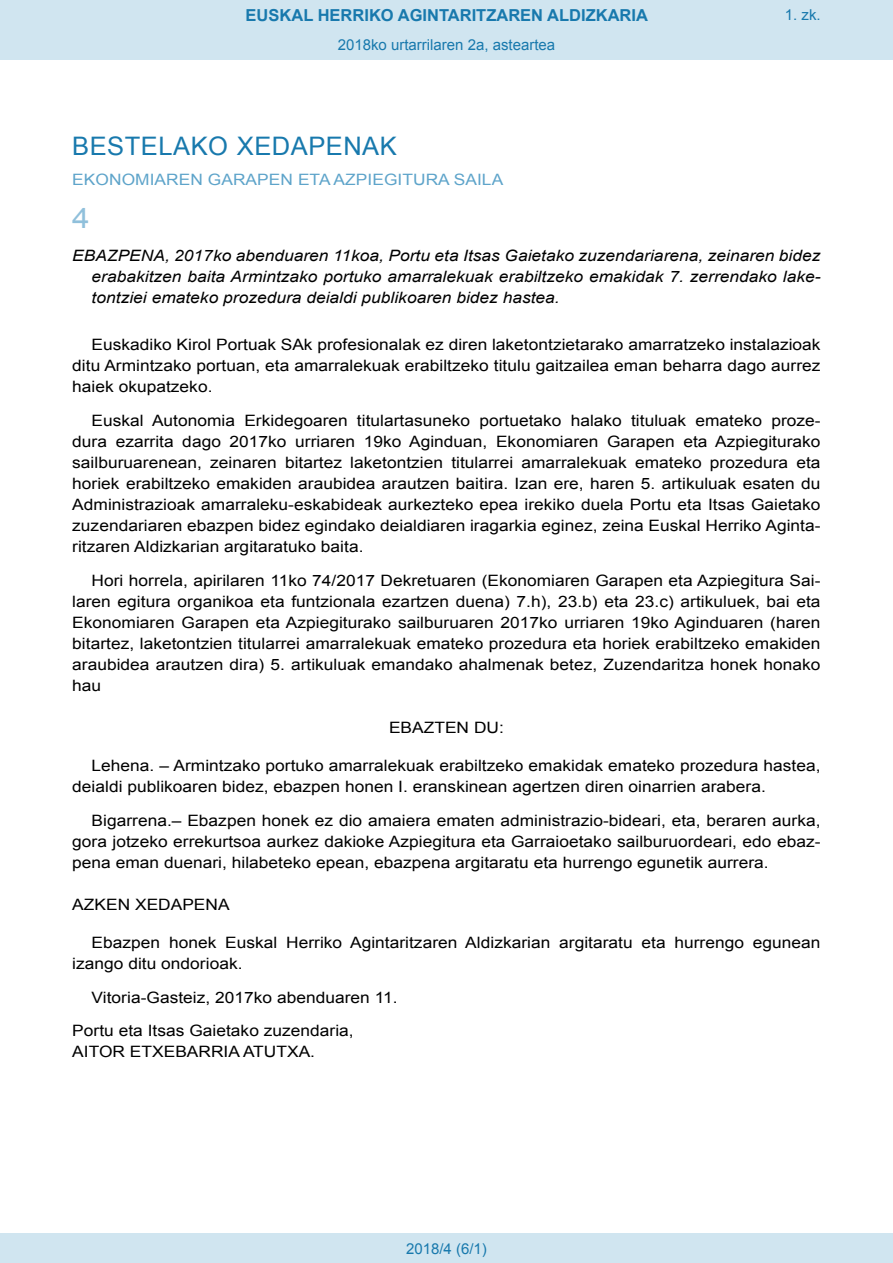
<style>
.page{position:relative;width:893px;height:1263px;background:#fff}
.page>*{position:absolute;margin:0;border:0;box-sizing:border-box;transform-origin:0 0}
.BOPVOrden{font:28.5px "Arial";color:#90c0db;scale:1.11 1}
.BOPVSeccion{font:25.5px "Arial";letter-spacing:.02em;color:#1879ad}
.t1{font:700 16.5px "Arial";color:#1879ad}
.BOPVDetalle{font:15.6px/21px "Arial";color:#000;text-align:justify;scale:1.11 1}
.BOPVTitulo{font:italic 15.6px/21px "Arial";color:#000;text-align:justify;scale:1.11 1}
.BOPVOrganismo{font:15.6px "Arial";letter-spacing:.005em;color:#5ea4ca;scale:1.11 1}
.BOPVFirmaLugFec{font:15.6px "Arial";color:#000;scale:1.11 1}
.BOPVFirmaPuesto{font:15.6px "Arial";color:#000;scale:1.11 1}
.BOPVFirmaNombre{font:15.6px "Arial";color:#000;scale:1.11 1}
.BOPVDisposicion{font:15.6px "Arial";color:#000;scale:1.11 1}
.BOPVClave{font:15.6px "Arial";color:#000;scale:1.11 1}
.Paginacion_Centro{font:15px "Arial";color:#1879ad}
</style>
<div class="page">
<div style="left:0;top:0;width:893px;height:60px;background:#d0e5f0"></div>
<div style="left:0;top:1233px;width:893px;height:30px;background:#d0e5f0"></div>
<p class="t1" style="left:246px;top:4px;width:404px">EUSKAL HERRIKO AGINTARITZAREN ALDIZKARIA</p>
<p class="Paginacion_Centro" style="left:338px;top:35px;width:219px">2018ko urtarrilaren 2a, asteartea</p>
<p class="Paginacion_Centro" style="left:785px;top:5px;width:37px">1. zk.</p>
<p class="BOPVSeccion" style="left:72px;top:129px;width:326px">BESTELAKO XEDAPENAK</p>
<p class="BOPVOrganismo" style="left:72px;top:169px;width:390px">EKONOMIAREN GARAPEN ETA AZPIEGITURA SAILA</p>
<p class="BOPVOrden" style="left:72px;top:199px;width:17px">4</p>
<p class="BOPVTitulo" style="left:92px;top:246px;width:658px;text-indent:-19px">EBAZPENA, 2017ko abenduaren 11koa, Portu eta Itsas Gaietako zuzendariarena, zeinaren bidez erabakitzen baita Armintzako portuko amarralekuak erabiltzeko emakidak 7. zerrendako lake&shy;tontziei emateko prozedura deialdi publikoaren bidez hastea.</p>
<p class="BOPVDetalle" style="left:72px;top:334px;width:676px;text-indent:19px">Euskadiko Kirol Portuak SAk profesionalak ez diren laketontzietarako amarratzeko instalazioak ditu Armintzako portuan, eta amarralekuak erabiltzeko titulu gaitzailea eman beharra dago aurrez haiek okupatzeko.</p>
<p class="BOPVDetalle" style="left:72px;top:410px;width:676px;text-indent:19px">Euskal Autonomia Erkidegoaren titulartasuneko portuetako halako tituluak emateko proze&shy;dura ezarrita dago 2017ko urriaren 19ko Aginduan, Ekonomiaren Garapen eta Azpiegiturako sailburuarenean, zeinaren bitartez laketontzien titularrei amarralekuak emateko prozedura eta horiek erabiltzeko emakiden araubidea arautzen baitira. Izan ere, haren 5. artikuluak esaten du Administrazioak amarraleku-eskabideak aurkezteko epea irekiko duela Portu eta Itsas Gaietako zuzendariaren ebazpen bidez egindako deialdiaren iragarkia eginez, zeina Euskal Herriko Aginta&shy;ritzaren Aldizkarian argitaratuko baita.</p>
<p class="BOPVDetalle" style="left:72px;top:570px;width:676px;text-indent:19px">Hori horrela, apirilaren 11ko 74/2017 Dekretuaren (Ekonomiaren Garapen eta Azpiegitura Sai&shy;laren egitura organikoa eta funtzionala ezartzen duena) 7.h), 23.b) eta 23.c) artikuluek, bai eta Ekonomiaren Garapen eta Azpiegiturako sailburuaren 2017ko urriaren 19ko Aginduaren (haren bitartez, laketontzien titularrei amarralekuak emateko prozedura eta horiek erabiltzeko emakiden araubidea arautzen dira) 5. artikuluak emandako ahalmenak betez, Zuzendaritza honek honako hau</p>
<p class="BOPVClave" style="left:389px;top:717px;width:105px">EBAZTEN DU:</p>
<p class="BOPVDetalle" style="left:72px;top:755px;width:676px;text-indent:19px">Lehena. – Armintzako portuko amarralekuak erabiltzeko emakidak emateko prozedura hastea, deialdi publikoaren bidez, ebazpen honen I. eranskinean agertzen diren oinarrien arabera.</p>
<p class="BOPVDetalle" style="left:72px;top:810px;width:676px;text-indent:19px">Bigarrena.– Ebazpen honek ez dio amaiera ematen administrazio-bideari, eta, beraren aurka, gora jotzeko errekurtsoa aurkez dakioke Azpiegitura eta Garraioetako sailburuordeari, edo ebaz&shy;pena eman duenari, hilabeteko epean, ebazpena argitaratu eta hurrengo egunetik aurrera.</p>
<p class="BOPVDisposicion" style="left:72px;top:894px;width:143px">AZKEN XEDAPENA</p>
<p class="BOPVDetalle" style="left:72px;top:932px;width:676px;text-indent:19px">Ebazpen honek Euskal Herriko Agintaritzaren Aldizkarian argitaratu eta hurrengo egunean izango ditu ondorioak.</p>
<p class="BOPVFirmaLugFec" style="left:92px;top:987px;width:277px">Vitoria-Gasteiz, 2017ko abenduaren 11.</p>
<p class="BOPVFirmaPuesto" style="left:72px;top:1021px;width:255px">Portu eta Itsas Gaietako zuzendaria,</p>
<p class="BOPVFirmaNombre" style="left:72px;top:1042px;width:220px">AITOR ETXEBARRIA ATUTXA.</p>
<p class="Paginacion_Centro" style="left:406px;top:1238px;width:82px">2018/4 (6/1)</p>
</div>
